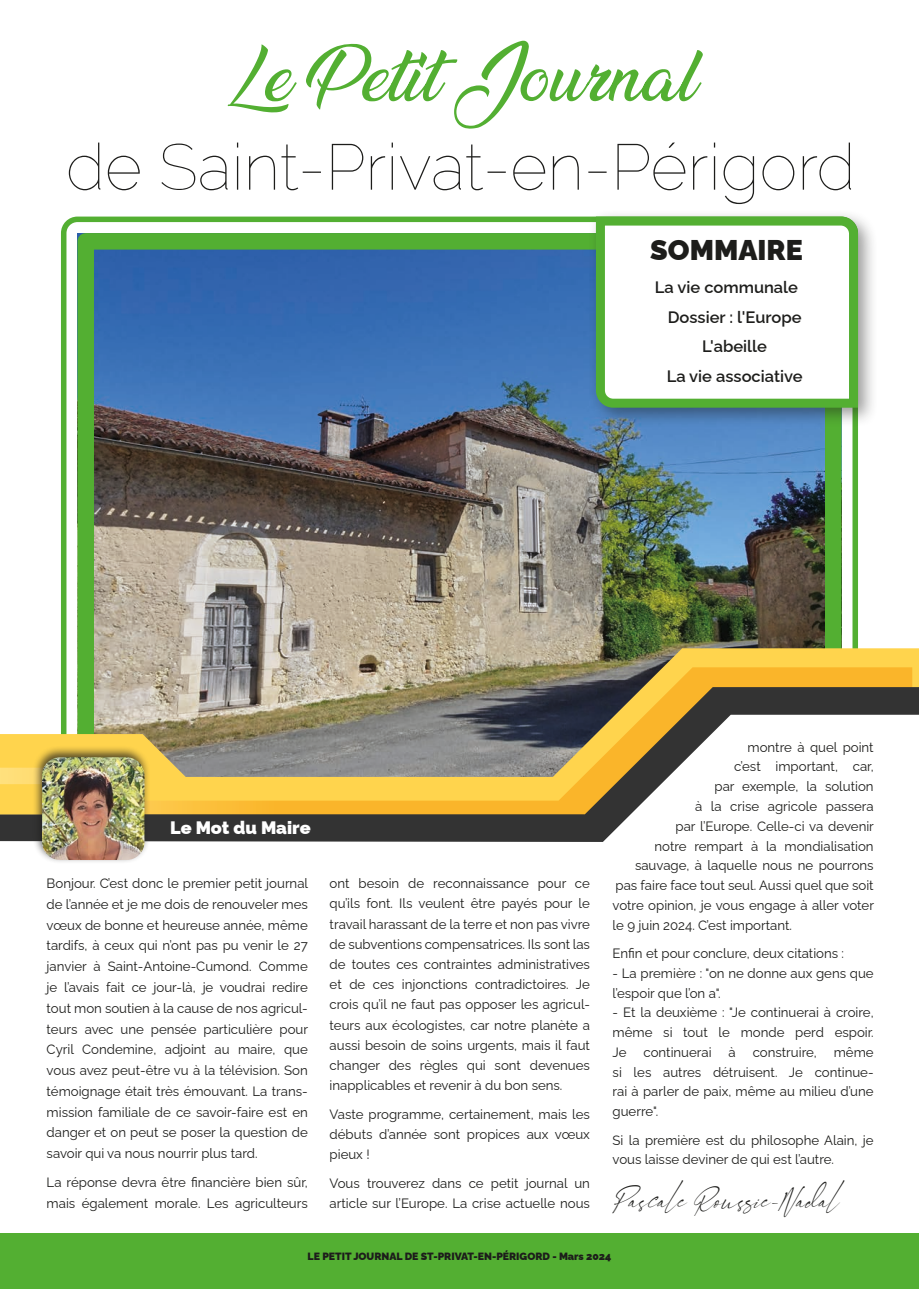
<style>
.page{position:relative;width:919px;height:1289px;background:#fff}
.page>*{position:absolute;margin:0;border:0;box-sizing:border-box;transform-origin:0 0}
.t1{font:900 28.5px "Raleway";color:#1d1d1b}
.t2{font:22.95px "Signatie";color:#1d1d1b;scale:.89 1}
.t3{font:900 18px "Raleway";color:#fff}
.t4{font:600 16.5px "Raleway";color:#1d1d1b}
.t5{font:13.5px/20.7px "Raleway";color:#1d1d1b;text-align:justify}
.t6{font:900 10.5px "Raleway";color:#1d1d1b}
</style>
<div class="page">
<div style="left:0;top:1233px;width:918px;height:55px;background:#53af32"></div>
<img style="left:94px;top:250px;width:730px;height:398px">
<div style="left:77px;top:233px;width:764px;height:601px;border:16px solid #53af32"></div>
<svg style="left:61px;top:648px;width:857px;height:39px;background:#c1b27a"></svg>
<svg style="left:61px;top:667px;width:851px;height:20px;background:#baa368"></svg>
<svg style="left:61px;top:687px;width:857px;height:27px;background:#7e7862"></svg>
<svg style="left:0;top:714px;width:918px;height:128px"></svg>
<svg style="left:0;top:784px;width:32px;height:30px"></svg>
<div style="left:32px;top:745px;width:119px;height:119px;background:#1d1d1b;opacity:.75"></div>
<img style="left:42px;top:757px;width:102px;height:103px">
<div style="left:587px;top:208px;width:291px;height:219px;background:#1d1d1b;opacity:.45"></div>
<svg style="left:591px;top:212px;width:271px;height:200px"></svg>
<svg style="left:69px;top:143px;width:782px;height:61px"></svg>
<svg style="left:228px;top:41px;width:475px;height:88px"></svg>
<h1 class="t1" style="left:650px;top:227px;width:154px">SOMMAIRE</h1>
<p class="t4" style="left:655px;top:274px;width:145px">La vie communale</p>
<p class="t4" style="left:667px;top:304px;width:135px">Dossier : l'Europe</p>
<p class="t4" style="left:702px;top:333px;width:66px">L'abeille</p>
<p class="t4" style="left:666px;top:363px;width:137px">La vie associative</p>
<h3 class="t3" style="left:170px;top:813px;width:142px">Le Mot du Maire</h3>
<p class="t5" style="left:47px;top:871px;width:263px">Bonjour. C’est donc le premier petit journal de l’année et je me dois de renouveler mes vœux de bonne et heureuse année, même tardifs, à ceux qui n’ont pas pu venir le 27 janvier à Saint-Antoine-Cumond. Comme je l’avais fait ce jour-là, je voudrai redire tout mon soutien à la cause de nos agricul&shy;teurs avec une pensée particulière pour Cyril Condemine, adjoint au maire, que vous avez peut-être vu à la télévision. Son témoignage était très émouvant. La trans&shy;mission familiale de ce savoir-faire est en danger et on peut se poser la question de savoir qui va nous nourrir plus tard.</p>
<p class="t5" style="left:47px;top:1170px;width:263px">La réponse devra être financière bien sûr, mais également morale. Les agriculteurs</p>
<p class="t5" style="left:329px;top:871px;width:262px;line-height:20.2px">ont besoin de reconnaissance pour ce qu’ils font. Ils veulent être payés pour le travail harassant de la terre et non pas vivre de subventions compensatrices. Ils sont las de toutes ces contraintes administratives et de ces injonctions contradictoires. Je crois qu’il ne faut pas opposer les agricul&shy;teurs aux écologistes, car notre planète a aussi besoin de soins urgents, mais il faut changer des règles qui sont devenues inapplicables et revenir à du bon sens.</p>
<p class="t5" style="left:329px;top:1102px;width:262px;line-height:20.2px">Vaste programme, certainement, mais les débuts d’année sont propices aux vœux pieux !</p>
<p class="t5" style="left:329px;top:1171px;width:262px;line-height:20.2px">Vous trouverez dans ce petit journal un article sur l’Europe. La crise actuelle nous</p>
<p class="t5" style="left:747px;top:735px;width:128px">montre à quel point</p>
<p class="t5" style="left:734px;top:754px;width:141px">c’est important, car,</p>
<p class="t5" style="left:714px;top:774px;width:161px">par exemple, la solution</p>
<p class="t5" style="left:695px;top:794px;width:180px">à la crise agricole passera</p>
<p class="t5" style="left:675px;top:814px;width:200px">par l’Europe. Celle-ci va devenir</p>
<p class="t5" style="left:654px;top:834px;width:220px">notre rempart à la mondialisation</p>
<p class="t5" style="left:635px;top:853px;width:240px">sauvage, à laquelle nous ne pourrons</p>
<p class="t5" style="left:615px;top:873px;width:260px">pas faire face tout seul. Aussi quel que soit</p>
<p class="t5" style="left:612px;top:893px;width:263px">votre opinion, je vous engage à aller voter</p>
<p class="t5" style="left:612px;top:913px;width:181px">le 9 juin 2024. C’est important.</p>
<p class="t5" style="left:612px;top:941px;width:233px">Enfin et pour conclure, deux citations :</p>
<p class="t5" style="left:612px;top:961px;width:262px;line-height:19.8px">- La première : "on ne donne aux gens que l’espoir que l’on a".</p>
<p class="t5" style="left:612px;top:1001px;width:262px;line-height:19.8px">- Et la deuxième : "Je continuerai à croire, même si tout le monde perd espoir.<br>Je</p>
<p class="t5" style="left:643px;top:1040px;width:70px">continuerai</p>
<p class="t5" style="left:728px;top:1040px;width:9px">à</p>
<p class="t5" style="left:752px;top:1040px;width:66px">construire,</p>
<p class="t5" style="left:612px;top:1040px;width:262px;line-height:19.8px;text-indent:221px">même si les autres détruisent. Je continue&shy;rai à parler de paix, même au milieu d’une guerre".</p>
<p class="t5" style="left:612px;top:1128px;width:262px;line-height:19.8px">Si la première est du philosophe Alain, je vous laisse deviner de qui est l’autre.</p>
<h2 class="t2" style="left:612px;top:1186px;width:257px">Pascale Roussie-Nadal</h2>
<p class="t6" style="left:307px;top:1247px;width:305px">LE PETIT JOURNAL DE ST-PRIVAT-EN-PÉRIGORD - Mars 2024</p>
</div>
